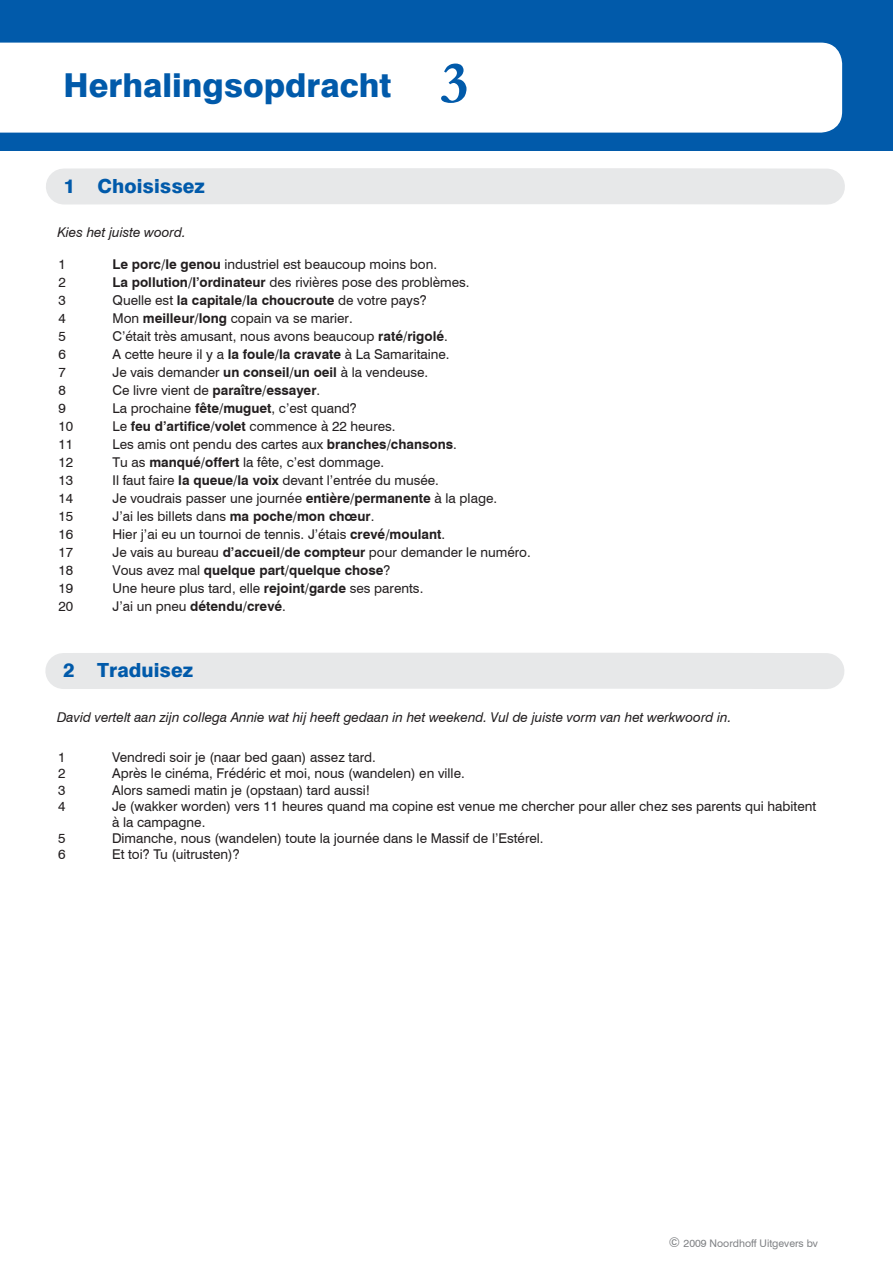
<style>
.page{position:relative;width:893px;height:1263px;background:#fff}
.page>*{position:absolute;margin:0;border:0;box-sizing:border-box;transform-origin:0 0}
.t1{font:700 60px "Garamond";color:#015aaa}
.t2{font:800 33px "Swiss 721 BT";color:#015aaa}
.t3{font:800 19.5px "Swiss 721 BT";letter-spacing:.005em;color:#015aaa}
.t4{font:13.5px/16.2px "Swiss 721 BT";color:#231f20}
.t5{font:700 13.5px "Swiss 721 BT";color:#231f20}
.t6{font:italic 13.5px "Swiss 721 BT";color:#231f20}
.t7{font:10.5px "Swiss 721 BT";color:#808285}
.s1{font-weight:700}
.s2{font-weight:400}
.s3{font-size:13.5px}
</style>
<div class="page">
<div style="left:46px;top:168px;width:799px;height:37px;background:#e7e8e9"></div>
<div style="left:0;top:0;width:892px;height:151px;background:#015aaa"></div>
<div style="left:0;top:43px;width:842px;height:90px;background:#fff"></div>
<div style="left:45px;top:653px;width:799px;height:36px;background:#e7e8e9"></div>
<h2 class="t2" style="left:64px;top:65px;width:329px">Herhalingsopdracht</h2>
<h3 class="t3" style="left:64px;top:174px;width:143px">1 Choisissez</h3>
<p class="t6" style="left:57px;top:224px;width:130px">Kies het juiste woord.</p>
<h1 class="t1" style="left:440px;top:42px;width:30px">3</h1>
<p class="t4" style="left:59px;top:256px;width:9px">1</p>
<p class="t4" style="left:113px;top:256px;width:326px"><span class="s1">Le porc/le genou</span> industriel est beaucoup moins bon.</p>
<p class="t4" style="left:59px;top:274px;width:9px">2</p>
<p class="t4" style="left:113px;top:274px;width:358px"><span class="s1">La pollution/l’ordinateur</span> des rivières pose des problèmes.</p>
<p class="t4" style="left:59px;top:292px;width:9px">3</p>
<p class="t5" style="left:113px;top:292px;width:316px"><span class="s2">Quelle est</span> la capitale/la choucroute <span class="s2">de votre pays?</span></p>
<p class="t4" style="left:58px;top:310px;width:9px">4</p>
<p class="t4" style="left:112px;top:310px;width:242px">Mon <span class="s1">meilleur/long</span> copain va se marier.</p>
<p class="t4" style="left:58px;top:328px;width:9px">5</p>
<p class="t4" style="left:112px;top:328px;width:337px">C’était très amusant, nous avons beaucoup <span class="s1">raté/rigolé</span>.</p>
<p class="t4" style="left:59px;top:346px;width:9px">6</p>
<p class="t4" style="left:113px;top:346px;width:338px">A cette heure il y a <span class="s1">la foule/la cravate</span> à La Samaritaine.</p>
<p class="t4" style="left:58px;top:364px;width:9px">7</p>
<p class="t4" style="left:112px;top:364px;width:317px">Je vais demander <span class="s1">un conseil/un oeil</span> à la vendeuse.</p>
<p class="t4" style="left:58px;top:382px;width:9px">8</p>
<p class="t5" style="left:112px;top:382px;width:209px"><span class="s2">Ce livre vient de</span> paraître/essayer<span class="s2">.</span></p>
<p class="t4" style="left:58px;top:400px;width:9px">9</p>
<p class="t4" style="left:112px;top:400px;width:246px">La prochaine <span class="s1">fête/muguet</span>, c’est quand?</p>
<p class="t4" style="left:58px;top:418px;width:16px">10</p>
<p class="t4" style="left:112px;top:418px;width:284px">Le <span class="s1">feu d’artifice/volet</span> commence à 22 heures.</p>
<p class="t4" style="left:58px;top:436px;width:16px">11</p>
<p class="t4" style="left:112px;top:436px;width:346px">Les amis ont pendu des cartes aux <span class="s1">branches/chansons</span>.</p>
<p class="t4" style="left:58px;top:454px;width:16px">12</p>
<p class="t4" style="left:112px;top:454px;width:273px">Tu as <span class="s1">manqué/offert</span> la fête, c’est dommage.</p>
<p class="t4" style="left:58px;top:472px;width:16px">13</p>
<p class="t4" style="left:112px;top:472px;width:328px">Il faut faire <span class="s1">la queue/la voix</span> devant l’entrée du musée.</p>
<p class="t4" style="left:58px;top:490px;width:16px">14</p>
<p class="t4" style="left:112px;top:490px;width:386px">Je voudrais passer une journée <span class="s1">entière/permanente</span> à la plage.</p>
<p class="t4" style="left:58px;top:508px;width:16px">15</p>
<p class="t4" style="left:112px;top:508px;width:263px">J’ai les billets dans <span class="s1">ma poche/mon chœur</span>.</p>
<p class="t4" style="left:58px;top:526px;width:16px">16</p>
<p class="t4" style="left:112px;top:526px;width:334px">Hier j’ai eu un tournoi de tennis. J’étais <span class="s1">crevé/moulant</span>.</p>
<p class="t4" style="left:58px;top:544px;width:16px">17</p>
<p class="t4" style="left:112px;top:544px;width:420px">Je vais au bureau <span class="s1">d’accueil/de compteur</span> pour demander le numéro.</p>
<p class="t4" style="left:58px;top:562px;width:16px">18</p>
<p class="t5" style="left:112px;top:562px;width:279px"><span class="s2">Vous avez mal</span> quelque part/quelque chose<span class="s2">?</span></p>
<p class="t4" style="left:58px;top:580px;width:16px">19</p>
<p class="t4" style="left:112px;top:580px;width:312px">Une heure plus tard, elle <span class="s1">rejoint/garde</span> ses parents.</p>
<p class="t4" style="left:58px;top:598px;width:16px">20</p>
<p class="t5" style="left:112px;top:598px;width:175px"><span class="s2">J’ai un pneu</span> détendu/crevé<span class="s2">.</span></p>
<h3 class="t3" style="left:63px;top:658px;width:131px">2 Traduisez</h3>
<p class="t6" style="left:57px;top:709px;width:675px">David vertelt aan zijn collega Annie wat hij heeft gedaan in het weekend. Vul de juiste vorm van het werkwoord in.</p>
<p class="t4" style="left:58px;top:749px;width:9px">1</p>
<p class="t4" style="left:112px;top:749px;width:265px">Vendredi soir je (naar bed gaan) assez tard.</p>
<p class="t4" style="left:58px;top:765px;width:9px">2</p>
<p class="t4" style="left:112px;top:765px;width:354px">Après le cinéma, Frédéric et moi, nous (wandelen) en ville.</p>
<p class="t4" style="left:58px;top:782px;width:9px">3</p>
<p class="t4" style="left:112px;top:782px;width:259px">Alors samedi matin je (opstaan) tard aussi!</p>
<p class="t4" style="left:58px;top:798px;width:9px">4</p>
<p class="t4" style="left:112px;top:798px;width:705px">Je (wakker worden) vers 11 heures quand ma copine est venue me chercher pour aller chez ses parents qui habitent à la campagne.</p>
<p class="t4" style="left:58px;top:830px;width:9px">5</p>
<p class="t4" style="left:112px;top:830px;width:433px">Dimanche, nous (wandelen) toute la journée dans le Massif de l’Estérel.</p>
<p class="t4" style="left:58px;top:846px;width:9px">6</p>
<p class="t4" style="left:112px;top:846px;width:129px">Et toi? Tu (uitrusten)?</p>
<p class="t7" style="left:668px;top:1237px;width:151px"><span class="s3">©</span> 2009 Noordhoff Uitgevers bv</p>
</div>
